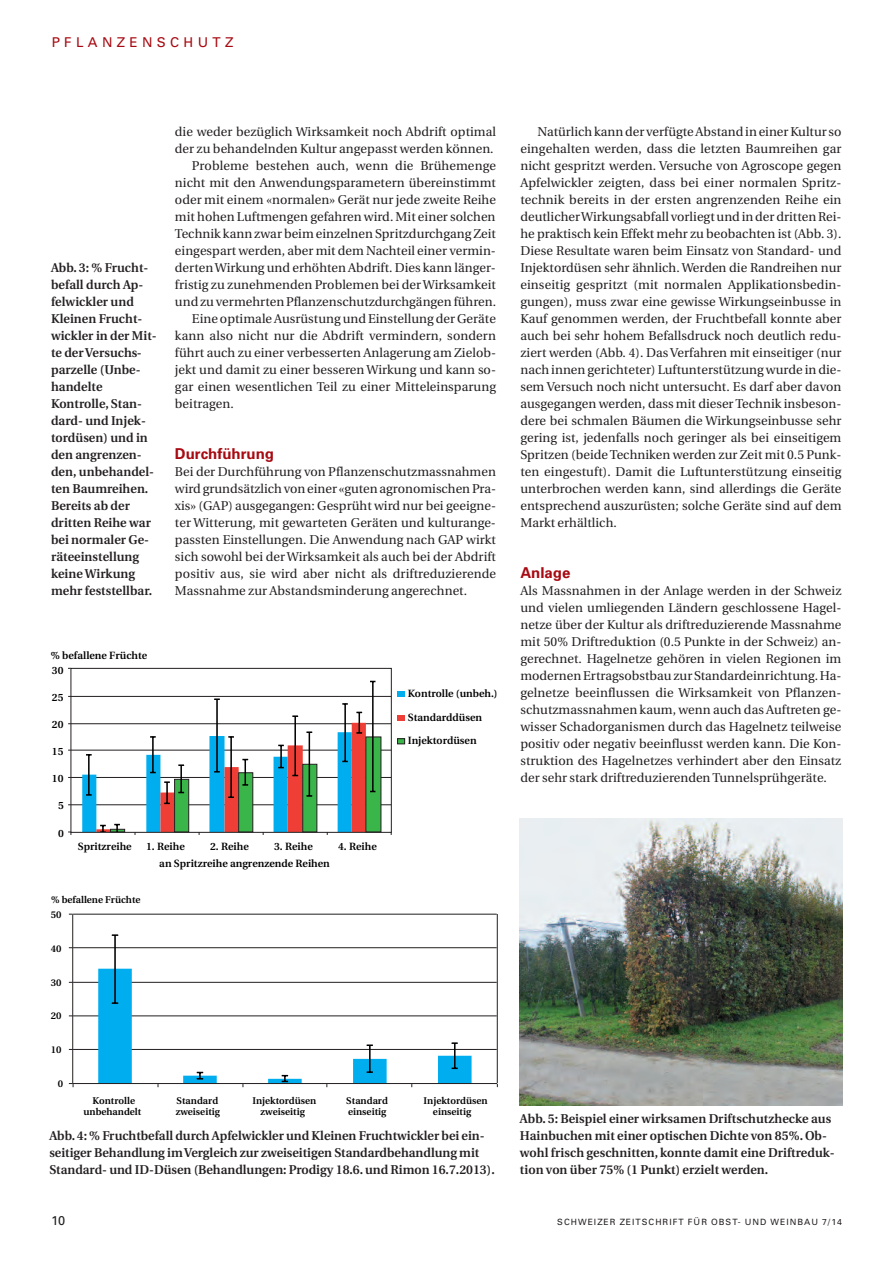
<style>
.page{position:relative;width:893px;height:1263px;background:#fff}
.page>*{position:absolute;margin:0;border:0;box-sizing:border-box;transform-origin:0 0}
.t1{font:700 15px "Univers";color:#a70a12}
.t2{font:13.5px "Univers";letter-spacing:.32em;color:#a70a12}
.t3{font:12.75px/17px "Utopia";letter-spacing:.005em;color:#231f20;text-align:justify}
.t4{font:600 12.75px/17px "Utopia";letter-spacing:.005em;color:#231f20}
.t5{font:12.75px "Univers";color:#231f20}
.t6{font:600 10.5px "Utopia";color:#000}
.t7{font:600 9.75px/11.7px "Utopia";color:#000}
.t8{font:8.7px "Univers";letter-spacing:.115em;color:#231f20}
</style>
<div class="page">
<hr style="left:71px;top:804px;width:320px;height:1px;background:#231f20">
<hr style="left:71px;top:777px;width:320px;height:1px;background:#231f20">
<hr style="left:71px;top:750px;width:320px;height:1px;background:#231f20">
<hr style="left:71px;top:723px;width:320px;height:1px;background:#231f20">
<hr style="left:71px;top:696px;width:320px;height:1px;background:#231f20">
<div style="left:71px;top:668px;width:321px;height:165px;border:1px solid #231f20"></div>
<hr style="left:216px;top:699px;width:2px;height:37px;background:#000">
<hr style="left:344px;top:704px;width:2px;height:28px;background:#000">
<svg style="left:398px;top:691px;width:7px;height:5px"></svg>
<svg style="left:398px;top:715px;width:7px;height:5px"></svg>
<div style="left:397px;top:738px;width:8px;height:6px;border:1px solid #231f20"></div>
<hr style="left:372px;top:711px;width:2px;height:80px;background:#000">
<hr style="left:372px;top:681px;width:2px;height:30px;background:#000">
<svg style="left:82px;top:712px;width:300px;height:123px"></svg>
<hr style="left:73px;top:1049px;width:424px;height:1px;background:#231f20">
<hr style="left:73px;top:1015px;width:424px;height:1px;background:#231f20">
<hr style="left:73px;top:982px;width:424px;height:1px;background:#231f20">
<hr style="left:73px;top:947px;width:424px;height:1px;background:#231f20">
<hr style="left:73px;top:914px;width:424px;height:1px;background:#231f20">
<hr style="left:114px;top:935px;width:2px;height:34px;background:#000">
<hr style="left:72px;top:914px;width:1px;height:169px;background:#231f20">
<hr style="left:73px;top:1083px;width:424px;height:1px;background:#231f20">
<svg style="left:98px;top:969px;width:374px;height:118px"></svg>
<hr style="left:497px;top:914px;width:1px;height:169px;background:#231f20">
<img style="left:519px;top:819px;width:323px;height:287px">
<p class="t2" style="left:52px;top:37px;width:183px">PFLANZENSCHUTZ</p>
<p class="t4" style="left:51px;top:260px;width:107px">Abb. 3: % Frucht&shy;befall durch Ap&shy;felwickler und<br>Kleinen Frucht&shy;wickler in der Mit&shy;te der Versuchs&shy;parzelle (Unbe&shy;handelte<br>Kontrolle, Stan&shy;dard- und Injek&shy;tordüsen) und in den angrenzen&shy;den, unbehandel&shy;ten Baumreihen.<br>Bereits ab der dritten Reihe war bei normaler Ge&shy;räteeinstellung keine Wirkung mehr feststellbar.</p>
<p class="t3" style="left:175px;top:124px;width:323px">die weder bezüglich Wirksamkeit noch Abdrift optimal</p>
<p class="t3" style="left:175px;top:141px;width:320px">der zu behandelnden Kultur angepasst werden können.</p>
<p class="t3" style="left:192px;top:158px;width:306px">Probleme bestehen auch, wenn die Brühemenge</p>
<p class="t3" style="left:175px;top:175px;width:323px">nicht mit den Anwendungsparametern übereinstimmt</p>
<p class="t3" style="left:175px;top:192px;width:322px">oder mit einem «normalen» Gerät nur jede zweite Reihe</p>
<p class="t3" style="left:175px;top:209px;width:322px">mit hohen Luftmengen gefahren wird. Mit einer solchen</p>
<p class="t3" style="left:175px;top:226px;width:323px">Technik kann zwar beim einzelnen Spritzdurchgang Zeit</p>
<p class="t3" style="left:175px;top:243px;width:322px">eingespart werden, aber mit dem Nachteil einer vermin-</p>
<p class="t3" style="left:175px;top:260px;width:322px">dertenWirkung und erhöhten Abdrift. Dies kann länger-</p>
<p class="t3" style="left:175px;top:277px;width:322px">fristig zu zunehmenden Problemen bei der Wirksamkeit</p>
<p class="t3" style="left:175px;top:294px;width:323px">und zu vermehrten Pflanzenschutzdurchgängen führen.</p>
<p class="t3" style="left:192px;top:311px;width:305px">Eine optimale Ausrüstung und Einstellung der Geräte</p>
<p class="t3" style="left:175px;top:328px;width:323px">kann also nicht nur die Abdrift vermindern, sondern</p>
<p class="t3" style="left:175px;top:345px;width:323px">führt auch zu einer verbesserten Anlagerung am Zielob-</p>
<p class="t3" style="left:175px;top:362px;width:323px">jekt und damit zu einer besseren Wirkung und kann so-</p>
<p class="t3" style="left:175px;top:379px;width:322px">gar einen wesentlichen Teil zu einer Mitteleinsparung</p>
<p class="t3" style="left:175px;top:396px;width:60px">beitragen.</p>
<p class="t1" style="left:175px;top:448px;width:101px">Durchführung</p>
<p class="t3" style="left:175px;top:464px;width:323px">Bei der Durchführung von Pflanzenschutzmassnahmen wird grundsätzlich von einer «guten agronomischen Pra&shy;xis» (GAP) ausgegangen: Gesprüht wird nur bei geeigne&shy;ter Witterung, mit gewarteten Geräten und kulturange&shy;passten Einstellungen. Die Anwendung nach GAP wirkt sich sowohl bei der Wirksamkeit als auch bei der Abdrift positiv aus, sie wird aber nicht als driftreduzierende Massnahme zur Abstandsminderung angerechnet.</p>
<p class="t6" style="left:51px;top:651px;width:98px">% befallene Früchte</p>
<p class="t6" style="left:52px;top:666px;width:13px">30</p>
<p class="t6" style="left:52px;top:693px;width:13px">25</p>
<p class="t6" style="left:52px;top:720px;width:13px">20</p>
<p class="t6" style="left:52px;top:747px;width:13px">15</p>
<p class="t6" style="left:52px;top:774px;width:13px">10</p>
<p class="t6" style="left:58px;top:801px;width:7px">5</p>
<p class="t6" style="left:58px;top:829px;width:7px">0</p>
<p class="t6" style="left:408px;top:689px;width:92px">Kontrolle (unbeh.)</p>
<p class="t6" style="left:408px;top:713px;width:76px">Standarddüsen</p>
<p class="t6" style="left:408px;top:736px;width:70px">Injektordüsen</p>
<p class="t6" style="left:78px;top:842px;width:55px">Spritzreihe</p>
<p class="t6" style="left:146px;top:842px;width:40px">1. Reihe</p>
<p class="t6" style="left:210px;top:842px;width:40px">2. Reihe</p>
<p class="t6" style="left:274px;top:842px;width:40px">3. Reihe</p>
<p class="t6" style="left:338px;top:842px;width:40px">4. Reihe</p>
<p class="t7" style="left:51px;top:895px;width:91px">% befallene Früchte</p>
<p class="t7" style="left:51px;top:909px;width:12px">50</p>
<p class="t7" style="left:51px;top:943px;width:12px">40</p>
<p class="t7" style="left:51px;top:977px;width:12px">30</p>
<p class="t7" style="left:51px;top:1011px;width:12px">20</p>
<p class="t7" style="left:51px;top:1045px;width:12px">10</p>
<p class="t7" style="left:58px;top:1079px;width:7px">0</p>
<p class="t6" style="left:159px;top:859px;width:172px">an Spritzreihe angrenzende Reihen</p>
<p class="t7" style="left:84px;top:1095px;width:59px;text-align:center">Kontrolle unbehandelt</p>
<p class="t7" style="left:176px;top:1095px;width:46px">Standard zweiseitig</p>
<p class="t7" style="left:252px;top:1095px;width:65px;text-align:center">Injektordüsen zweiseitig</p>
<p class="t7" style="left:346px;top:1095px;width:43px">Standard einseitig</p>
<p class="t7" style="left:433px;top:1095px;width:56px;text-indent:-9px">Injektordüsen einseitig</p>
<p class="t4" style="left:49px;top:1128px;width:447px">Abb. 4: % Fruchtbefall durch Apfelwickler und Kleinen Fruchtwickler bei ein&shy;seitiger Behandlung im Vergleich zur zweiseitigen Standardbehandlung mit<br>Standard- und ID-Düsen (Behandlungen: Prodigy 18.6. und Rimon 16.7.2013).</p>
<p class="t3" style="left:520px;top:124px;width:323px;text-indent:17px">Natürlich kann der verfügte Abstand in einer Kultur so eingehalten werden, dass die letzten Baumreihen gar nicht gespritzt werden. Versuche von Agroscope gegen Apfelwickler zeigten, dass bei einer normalen Spritz&shy;technik bereits in der ersten angrenzenden Reihe ein deutlicherWirkungsabfall vorliegt und in der dritten Rei&shy;he praktisch kein Effekt mehr zu beobachten ist (Abb. 3).<br>Diese Resultate waren beim Einsatz von Standard- und Injektordüsen sehr ähnlich. Werden die Randreihen nur einseitig gespritzt (mit normalen Applikationsbedin&shy;gungen), muss zwar eine gewisse Wirkungseinbusse in Kauf genommen werden, der Fruchtbefall konnte aber auch bei sehr hohem Befallsdruck noch deutlich redu&shy;ziert werden (Abb. 4). Das Verfahren mit einseitiger (nur nach innen gerichteter) Luftunterstützung wurde in die&shy;sem Versuch noch nicht untersucht. Es darf aber davon ausgegangen werden, dass mit dieser Technik insbeson&shy;dere bei schmalen Bäumen die Wirkungseinbusse sehr gering ist, jedenfalls noch geringer als bei einseitigem Spritzen (beide Techniken werden zur Zeit mit 0.5 Punk&shy;ten eingestuft). Damit die Luftunterstützung einseitig unterbrochen werden kann, sind allerdings die Geräte entsprechend auszurüsten; solche Geräte sind auf dem Markt erhältlich.</p>
<p class="t1" style="left:520px;top:567px;width:51px">Anlage</p>
<p class="t3" style="left:520px;top:584px;width:323px">Als Massnahmen in der Anlage werden in der Schweiz und vielen umliegenden Ländern geschlossene Hagel&shy;netze über der Kultur als driftreduzierende Massnahme mit 50% Driftreduktion (0.5 Punkte in der Schweiz) an&shy;gerechnet. Hagelnetze gehören in vielen Regionen im modernen Ertragsobstbau zur Standardeinrichtung. Ha&shy;gelnetze beeinflussen die Wirksamkeit von Pflanzen&shy;schutzmassnahmen kaum, wenn auch das Auftreten ge&shy;wisser Schadorganismen durch das Hagelnetz teilweise positiv oder negativ beeinflusst werden kann. Die Kon&shy;struktion des Hagelnetzes verhindert aber den Einsatz der sehr stark driftreduzierenden Tunnelsprühgeräte.</p>
<p class="t4" style="left:520px;top:1111px;width:316px">Abb. 5: Beispiel einer wirksamen Driftschutzhecke aus Hainbuchen mit einer optischen Dichte von 85%. Ob&shy;wohl frisch geschnitten, konnte damit eine Driftreduk&shy;tion von über 75% (1 Punkt) erzielt werden.</p>
<p class="t5" style="left:51px;top:1215px;width:16px">10</p>
<p class="t8" style="left:557px;top:1218px;width:286px">SCHWEIZER ZEITSCHRIFT FÜR OBST- UND WEINBAU 7/14</p>
</div>
